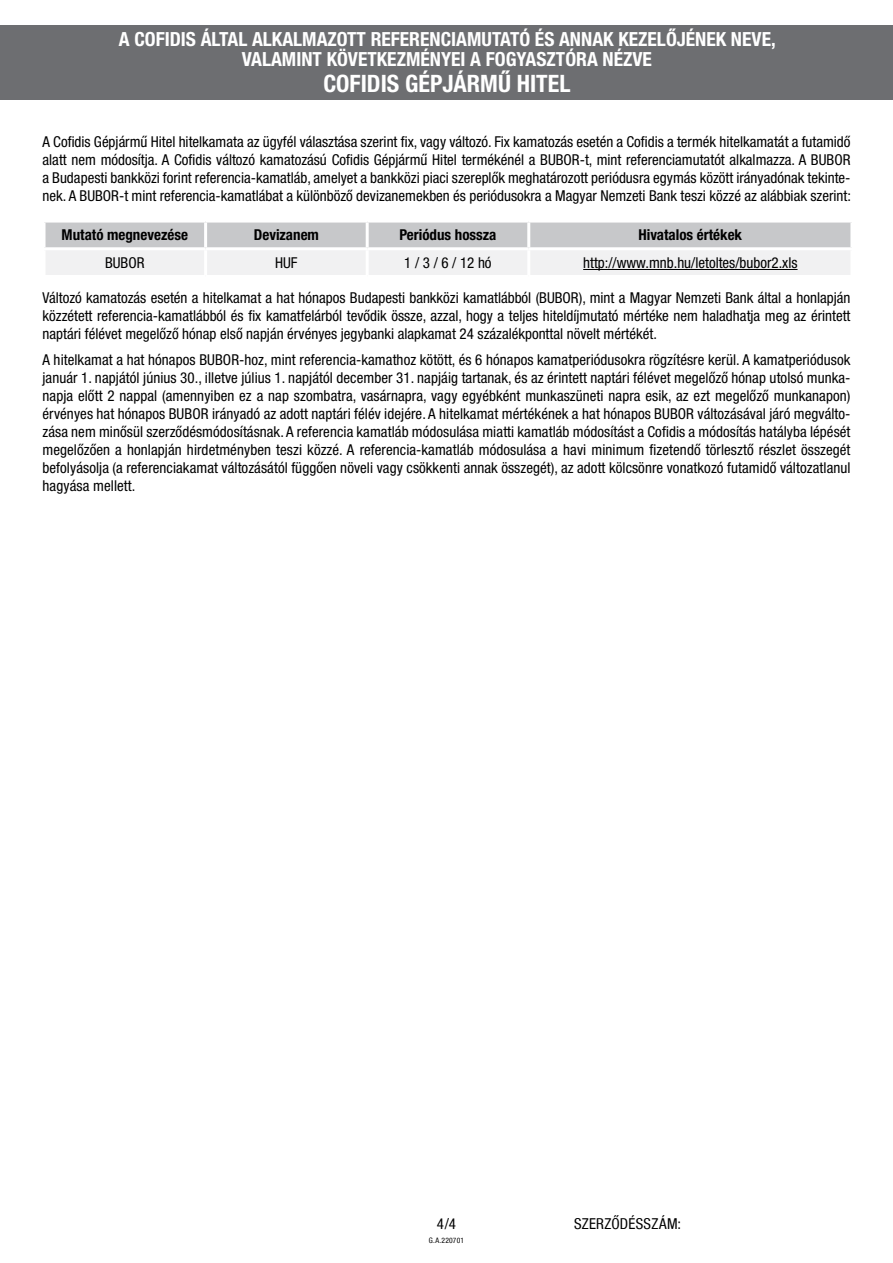
<style>
.page{position:relative;width:893px;height:1263px;background:#fff}
.page>*{position:absolute;margin:0;border:0;box-sizing:border-box;transform-origin:0 0}
.t1{font:700 condensed 24px "Helvetica Neue LT Pro";color:#fff}
.t2{font:700 condensed 19.5px/19.5px "Helvetica Neue LT Pro";color:#fff;text-align:center}
.t3{font:condensed 15px/18px "Helvetica Neue LT Pro";color:#000;text-align:justify}
.t4{font:700 condensed 15px "Helvetica Neue LT Pro";color:#000}
.t5{font:condensed 15px "Helvetica Neue LT Com";letter-spacing:.02em;color:#000}
.t6{font:condensed 7.5px "Helvetica Neue LT Com";letter-spacing:.02em;color:#000}
</style>
<div class="page">
<div style="left:0;top:25px;width:893px;height:74px;background:#6d6e71"></div>
<svg style="left:46px;top:223px;width:804px;height:52px"></svg>
<hr style="left:204px;top:223px;width:3px;height:24px;background:#fff">
<hr style="left:366px;top:223px;width:3px;height:24px;background:#fff">
<hr style="left:527px;top:223px;width:3px;height:24px;background:#fff">
<hr style="left:43px;top:247px;width:163px;height:3px;background:#fff">
<hr style="left:206px;top:247px;width:161px;height:3px;background:#fff">
<hr style="left:204px;top:250px;width:3px;height:25px;background:#fff">
<hr style="left:367px;top:247px;width:162px;height:3px;background:#fff">
<hr style="left:366px;top:250px;width:3px;height:25px;background:#fff">
<hr style="left:529px;top:247px;width:324px;height:3px;background:#fff">
<hr style="left:527px;top:250px;width:3px;height:25px;background:#fff">
<hr style="left:583px;top:269px;width:214px;height:1px;background:#000">
<h2 class="t2" style="left:119px;top:29px;width:658px">A COFIDIS ÁLTAL ALKALMAZOTT REFERENCIAMUTATÓ ÉS ANNAK KEZELŐJÉNEK NEVE,<br>VALAMINT KÖVETKEZMÉNYEI A FOGYASZTÓRA NÉZVE</h2>
<h1 class="t1" style="left:323px;top:69px;width:249px">COFIDIS GÉPJÁRMŰ HITEL</h1>
<p class="t3" style="left:43px;top:132px;width:810px">A Cofidis Gépjármű Hitel hitelkamata az ügyfél választása szerint fix, vagy változó. Fix kamatozás esetén a Cofidis a termék hitelkamatát a futamidő alatt nem módosítja. A Cofidis változó kamatozású Cofidis Gépjármű Hitel termékénél a BUBOR-t, mint referenciamutatót alkalmazza. A BUBOR a Budapesti bankközi forint referencia-kamatláb, amelyet a bankközi piaci szereplők meghatározott periódusra egymás között irányadónak tekinte&shy;nek. A BUBOR-t mint referencia-kamatlábat a különböző devizanemekben és periódusokra a Magyar Nemzeti Bank teszi közzé az alábbiak szerint:</p>
<p class="t4" style="left:62px;top:226px;width:128px">Mutató megnevezése</p>
<p class="t4" style="left:254px;top:226px;width:67px">Devizanem</p>
<p class="t4" style="left:399px;top:226px;width:99px">Periódus hossza</p>
<p class="t4" style="left:639px;top:226px;width:105px">Hivatalos értékek</p>
<p class="t3" style="left:105px;top:254px;width:41px">BUBOR</p>
<p class="t3" style="left:275px;top:254px;width:24px">HUF</p>
<p class="t3" style="left:404px;top:254px;width:89px">1 / 3 / 6 / 12 hó</p>
<p class="t3" style="left:583px;top:254px;width:216px">http://www.mnb.hu/letoltes/bubor2.xls</p>
<p class="t3" style="left:43px;top:288px;width:809px">Változó kamatozás esetén a hitelkamat a hat hónapos Budapesti bankközi kamatlábból (BUBOR), mint a Magyar Nemzeti Bank által a honlapján közzétett referencia-kamatlábból és fix kamatfelárból tevődik össze, azzal, hogy a teljes hiteldíjmutató mértéke nem haladhatja meg az érintett naptári félévet megelőző hónap első napján érvényes jegybanki alapkamat 24 százalékponttal növelt mértékét.</p>
<p class="t3" style="left:43px;top:351px;width:809px">A hitelkamat a hat hónapos BUBOR-hoz, mint referencia-kamathoz kötött, és 6 hónapos kamatperiódusokra rögzítésre kerül. A kamatperiódusok január 1. napjától június 30., illetve július 1. napjától december 31. napjáig tartanak, és az érintett naptári félévet megelőző hónap utolsó munka&shy;napja előtt 2 nappal (amennyiben ez a nap szombatra, vasárnapra, vagy egyébként munkaszüneti napra esik, az ezt megelőző munkanapon) érvényes hat hónapos BUBOR irányadó az adott naptári félév idejére. A hitelkamat mértékének a hat hónapos BUBOR változásával járó megválto&shy;zása nem minősül szerződésmódosításnak. A referencia kamatláb módosulása miatti kamatláb módosítást a Cofidis a módosítás hatályba lépését megelőzően a honlapján hirdetményben teszi közzé. A referencia-kamatláb módosulása a havi minimum fizetendő törlesztő részlet összegét befolyásolja (a referenciakamat változásától függően növeli vagy csökkenti annak összegét), az adott kölcsönre vonatkozó futamidő változatlanul hagyása mellett.</p>
<p class="t5" style="left:437px;top:1215px;width:21px">4/4</p>
<p class="t6" style="left:429px;top:1236px;width:37px">G.A.220701</p>
<p class="t5" style="left:574px;top:1215px;width:109px">SZERZŐDÉSSZÁM:</p>
</div>
